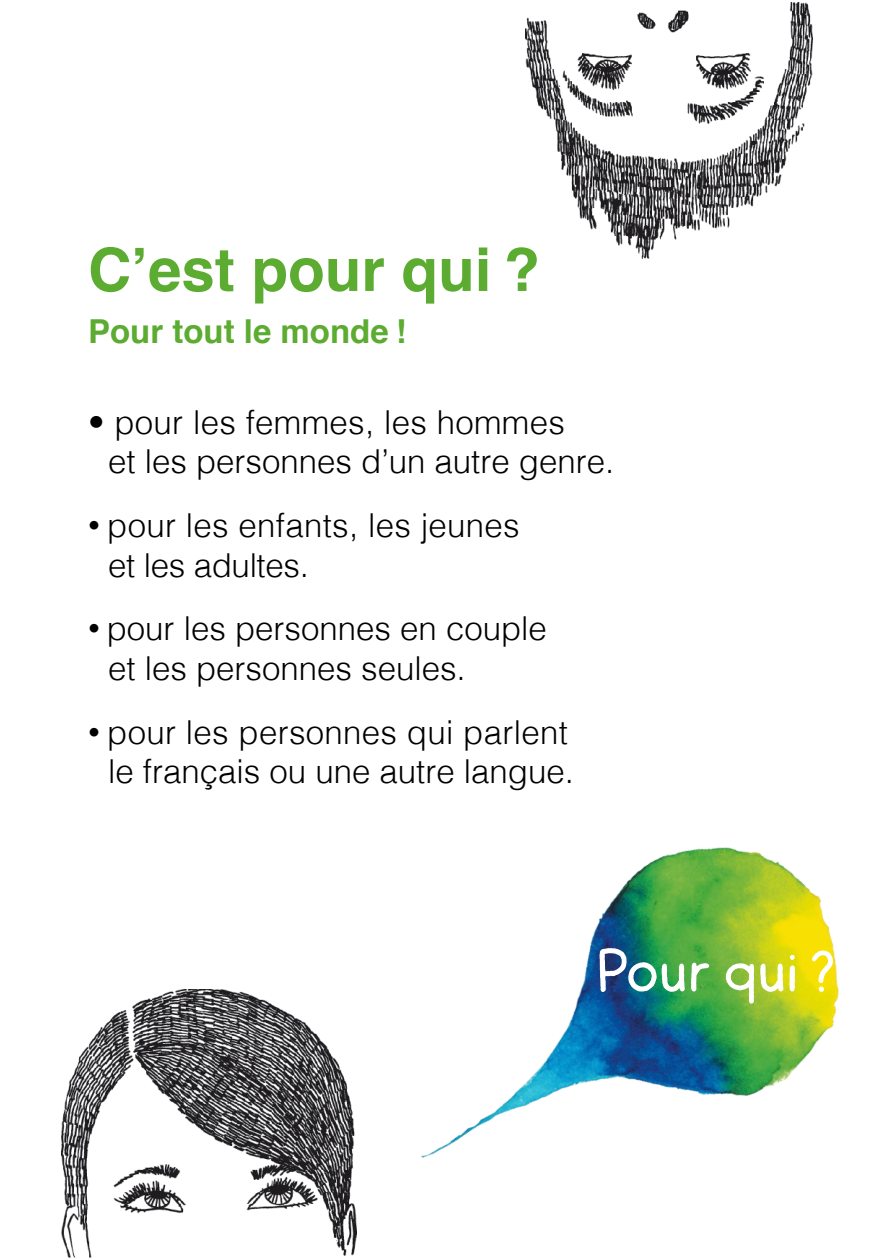
<style>
.page{position:relative;width:893px;height:1259px;background:#fff}
.page>*{position:absolute;margin:0;border:0;box-sizing:border-box;transform-origin:0 0}
.t1{font:700 60px "Helvetica";color:#5cac31}
.t2{font:59.4px "Nektarina";color:#fff}
.t3{font:300 33px/39.6px "Helvetica";color:#000}
.t4{font:700 33px "Helvetica";color:#5cac31}
.s1{font-size:24px}
</style>
<div class="page">
<img style="left:526px;top:4px;width:286px;height:255px">
<img style="left:62px;top:990px;width:295px;height:265px">
<img style="left:421px;top:847px;width:418px;height:311px">
<img style="left:599px;top:946px;width:111px;height:56px">
<svg style="left:725px;top:952px;width:71px;height:54px;background:#b1cd45"></svg>
<svg style="left:811px;top:950px;width:23px;height:46px"></svg>
<h1 class="t1" style="left:88px;top:221px;width:453px">C’est pour qui ?</h1>
<p class="t4" style="left:88px;top:304px;width:320px">Pour tout le monde !</p>
<p class="t3" style="left:108px;top:400px;width:508px;text-indent:-20px">• pour les femmes, les hommes<br>et les personnes d’un autre genre.</p>
<p class="t3" style="left:108px;top:503px;width:413px;text-indent:-20px"><span class="s1">•</span> pour les enfants, les jeunes et les adultes.</p>
<p class="t3" style="left:108px;top:606px;width:440px;text-indent:-20px"><span class="s1">•</span> pour les personnes en couple et les personnes seules.</p>
<p class="t3" style="left:88px;top:709px;width:487px;text-align:right"><span class="s1">•</span> pour les personnes qui parlent le français ou une autre langue.</p>
<h2 class="t2" style="left:596px;top:921px;width:241px">Pour qui ?</h2>
</div>
